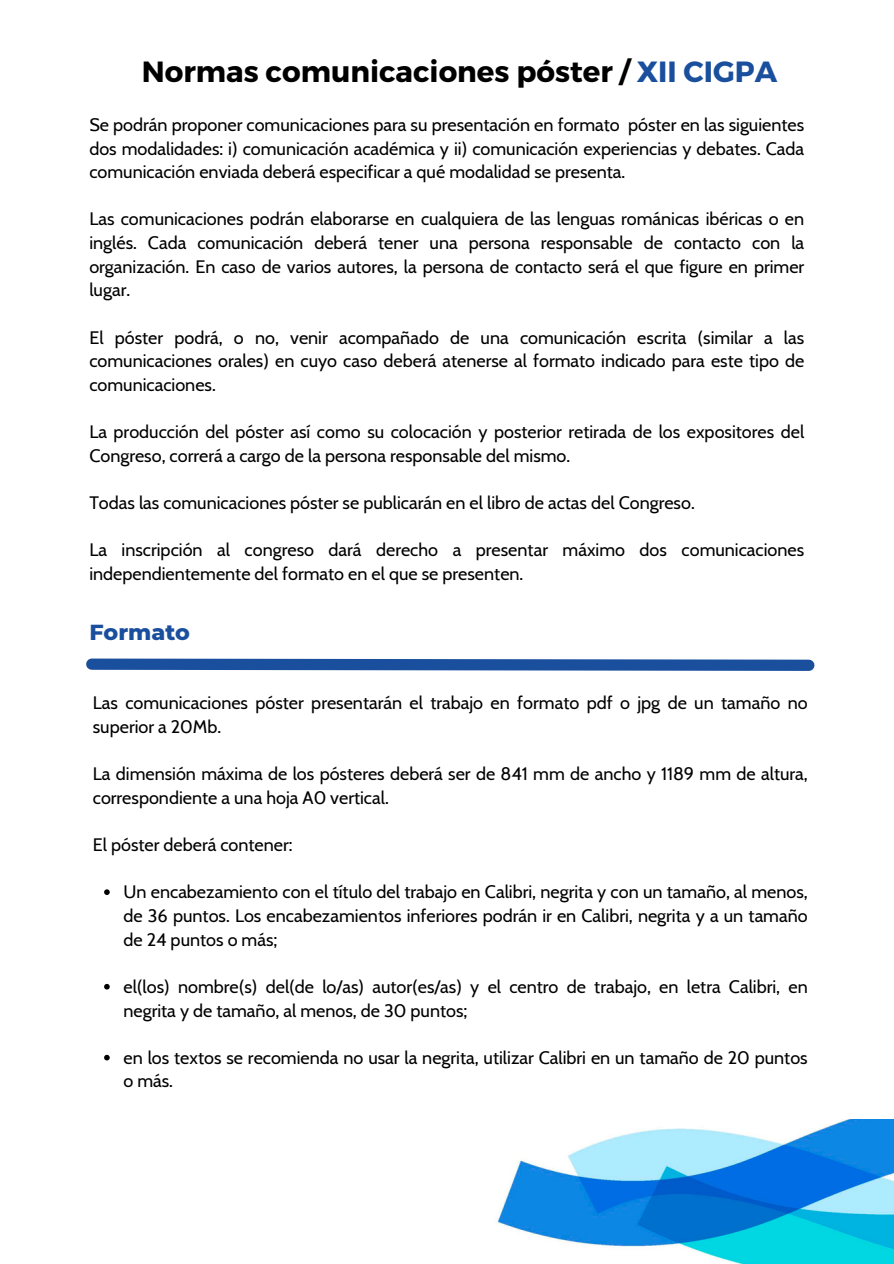
<style>
.page{position:relative;width:894px;height:1264px;background:#fff}
.page>*{position:absolute;margin:0;border:0;box-sizing:border-box;transform-origin:0 0}
.t1{font:700 29.25px "Montserrat";color:#000}
.t2{font:800 22.2px "Montserrat";color:#1a4f9e}
.t3{font:18px/23.7px "Cabin";color:#000}
.s1{color:#1a4f9e}
</style>
<div class="page">
<img style="left:497px;top:1119px;width:396px;height:144px">
<svg style="left:86px;top:658px;width:729px;height:13px"></svg>
<svg style="left:104px;top:889px;width:6px;height:6px"></svg>
<svg style="left:104px;top:983px;width:6px;height:6px"></svg>
<svg style="left:104px;top:1054px;width:6px;height:6px"></svg>
<p class="t1" style="left:142px;top:53px;width:636px">Normas comunicaciones póster / <span class="s1">XII CIGPA</span></p>
<p class="t3" style="left:89px;top:113px;width:716px;text-align:justify">Se podrán proponer comunicaciones para su presentación en formato póster en las siguientes dos modalidades: i) comunicación académica y ii) comunicación experiencias y debates. Cada comunicación enviada deberá especificar a qué modalidad se presenta.</p>
<p class="t3" style="left:89px;top:207px;width:716px;text-align:justify">Las comunicaciones podrán elaborarse en cualquiera de las lenguas románicas ibéricas o en inglés. Cada comunicación deberá tener una persona responsable de contacto con la organización. En caso de varios autores, la persona de contacto será el que figure en primer lugar.</p>
<p class="t3" style="left:89px;top:325px;width:716px;text-align:justify">El póster podrá, o no, venir acompañado de una comunicación escrita (similar a las comunicaciones orales) en cuyo caso deberá atenerse al formato indicado para este tipo de comunicaciones.</p>
<p class="t3" style="left:89px;top:420px;width:716px">La producción del póster así como su colocación y posterior retirada de los expositores del<br>Congreso, correrá a cargo de la persona responsable del mismo.</p>
<p class="t3" style="left:89px;top:491px;width:606px">Todas las comunicaciones póster se publicarán en el libro de actas del Congreso.</p>
<h2 class="t3" style="left:89px;top:538px;width:716px">La inscripción al congreso dará derecho a presentar máximo dos comunicaciones independientemente del formato en el que se presenten.</h2>
<p class="t2" style="left:89px;top:618px;width:102px">Formato</p>
<p class="t3" style="left:93px;top:691px;width:716px">Las comunicaciones póster presentarán el trabajo en formato pdf o jpg de un tamaño no superior a 20Mb.</p>
<p class="t3" style="left:93px;top:762px;width:716px">La dimensión máxima de los pósteres deberá ser de 841 mm de ancho y 1189 mm de altura, correspondiente a una hoja A0 vertical.</p>
<p class="t3" style="left:93px;top:832px;width:201px">El póster deberá contener:</p>
<p class="t3" style="left:123px;top:880px;width:685px;text-align:justify">Un encabezamiento con el título del trabajo en Calibri, negrita y con un tamaño, al menos, de 36 puntos. Los encabezamientos inferiores podrán ir en Calibri, negrita y a un tamaño de 24 puntos o más;</p>
<p class="t3" style="left:123px;top:974px;width:685px">el(los) nombre(s) del(de lo/as) autor(es/as) y el centro de trabajo, en letra Calibri, en negrita y de tamaño, al menos, de 30 puntos;</p>
<p class="t3" style="left:123px;top:1045px;width:685px">en los textos se recomienda no usar la negrita, utilizar Calibri en un tamaño de 20 puntos o más.</p>
</div>
